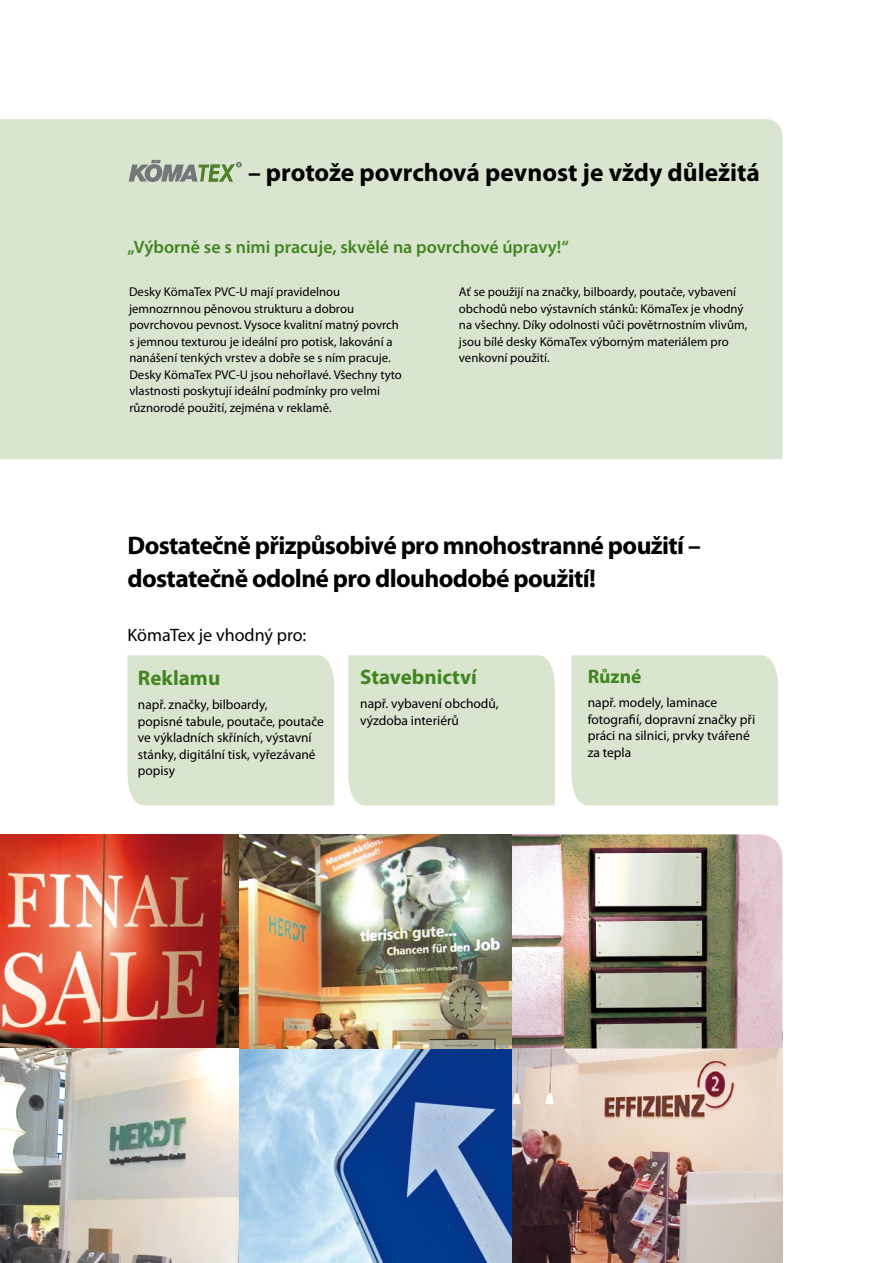
<style>
.page{position:relative;width:893px;height:1263px;background:#fff}
.page>*{position:absolute;margin:0;border:0;box-sizing:border-box;transform-origin:0 0}
.t1{font:700 25.5px/33px "Myriad Pro";letter-spacing:-.025em;color:#000}
.t2{font:700 25.5px "Myriad Pro";color:#000}
.t3{font:700 21px "Myriad Pro";color:#418621}
.t4{font:700 19.5px "Myriad Pro";color:#418621}
.t5{font:600 18px "Myriad Pro";color:#418621}
.t6{font:18px "Myriad Pro";color:#000}
.t7{font:13.5px/16.5px "Myriad Pro";color:#000}
.t8{font:12.75px/16.5px "Myriad Pro";color:#000}
</style>
<div class="page">
<div style="left:0;top:119px;width:782px;height:340px;background:#dae5cf"></div>
<svg style="left:129px;top:160px;width:112px;height:22px;background:#a2b09b"></svg>
<img style="left:511px;top:1048px;width:271px;height:215px">
<img style="left:0;top:834px;width:239px;height:429px">
<img style="left:511px;top:834px;width:271px;height:214px">
<img style="left:239px;top:834px;width:272px;height:429px">
<div style="left:571px;top:655px;width:207px;height:150px;background:#dae5cf"></div>
<div style="left:348px;top:655px;width:207px;height:150px;background:#dae5cf"></div>
<div style="left:128px;top:655px;width:206px;height:150px;background:#dae5cf"></div>
<h1 class="t2" style="left:248px;top:156px;width:513px">– protože povrchová pevnost je vždy důležitá</h1>
<h3 class="t5" style="left:128px;top:236px;width:443px">„Výborně se s nimi pracuje, skvělé na povrchové úpravy!“</h3>
<p class="t8" style="left:129px;top:283px;width:274px">Desky KömaTex PVC-U mají pravidelnou jemnozrnnou pěnovou strukturu a dobrou povrchovou pevnost. Vysoce kvalitní matný povrch s jemnou texturou je ideální pro potisk, lakování a nanášení tenkých vrstev a dobře se s ním pracuje.<br>Desky KömaTex PVC-U jsou nehořlavé. Všechny tyto vlastnosti poskytují ideální podmínky pro velmi různorodé použití, zejména v reklamě.</p>
<p class="t8" style="left:459px;top:283px;width:290px">Ať se použijí na značky, bilboardy, poutače, vybavení obchodů nebo výstavních stánků: KömaTex je vhodný na všechny. Díky odolnosti vůči povětrnostním vlivům, jsou bílé desky KömaTex výborným materiálem pro venkovní použití.</p>
<h1 class="t1" style="left:128px;top:528px;width:575px">Dostatečně přizpůsobivé pro mnohostranné použití – dostatečně odolné pro dlouhodobé použití!</h1>
<h3 class="t6" style="left:128px;top:624px;width:180px">KömaTex je vhodný pro:</h3>
<h2 class="t3" style="left:360px;top:663px;width:118px">Stavebnictví</h2>
<p class="t7" style="left:360px;top:695px;width:140px">např. vybavení obchodů, výzdoba interiérů</p>
<h3 class="t4" style="left:588px;top:664px;width:55px">Různé</h3>
<p class="t7" style="left:588px;top:694px;width:169px">např. modely, laminace fotografií, dopravní značky při práci na silnici, prvky tvářené za tepla</p>
<h2 class="t3" style="left:138px;top:664px;width:84px">Reklamu</h2>
<p class="t7" style="left:138px;top:696px;width:188px">např. značky, bilboardy,<br>popisné tabule, poutače, poutače ve výkladních skříních, výstavní stánky, digitální tisk, vyřezávané popisy</p>
</div>
